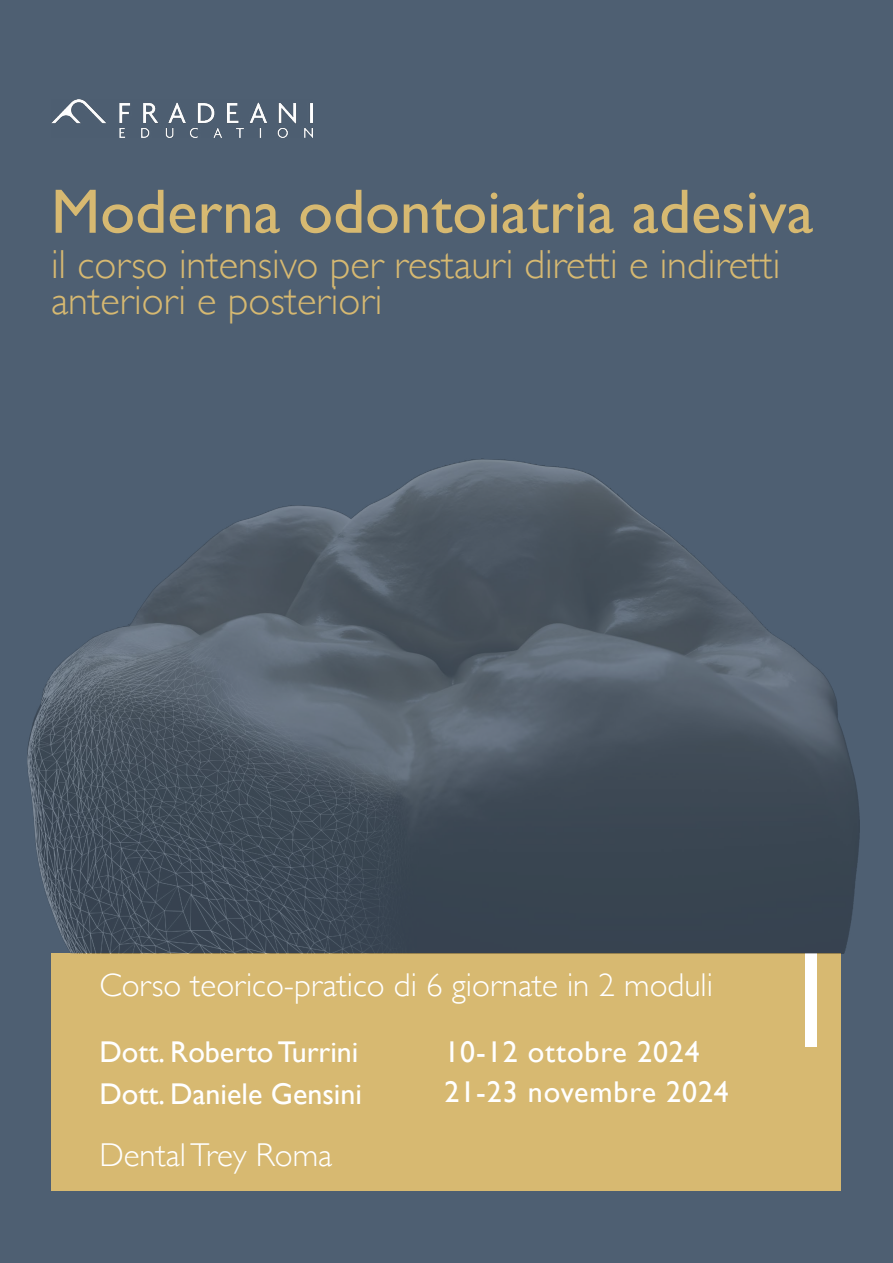
<style>
.page{position:relative;width:893px;height:1263px;background:#4e5f72}
.page>*{position:absolute;margin:0;border:0;box-sizing:border-box;transform-origin:0 0}
.t1{font:63px "Gill Sans";color:#d7b971}
.t2{font:300 40.5px/36px "Gill Sans";color:#d7b971}
.t3{font:300 33px "Gill Sans";color:#fff}
.t4{font:30px/42px "Gill Sans";color:#fff}
.t5{font:30px/40.5px "Gill Sans";letter-spacing:.03em;color:#fff}
</style>
<div class="page">
<div style="left:51px;top:953px;width:790px;height:238px;background:#d7b971"></div>
<div style="left:806px;top:953px;width:11px;height:93px;background:#fff"></div>
<img style="left:51px;top:99px;width:262px;height:38px">
<img style="left:27px;top:458px;width:832px;height:495px">
<h1 class="t1" style="left:51px;top:174px;width:764px">Moderna odontoiatria adesiva</h1>
<p class="t2" style="left:51px;top:245px;width:731px">il corso intensivo per restauri diretti e indiretti anteriori e posteriori</p>
<p class="t3" style="left:99px;top:959px;width:615px">Corso teorico-pratico di 6 giornate in 2 moduli</p>
<p class="t4" style="left:99px;top:1030px;width:264px">Dott. Roberto Turrini<br>Dott. Daniele Gensini</p>
<p class="t3" style="left:99px;top:1129px;width:234px">Dental Trey Roma</p>
<p class="t5" style="left:444px;top:1031px;width:286px">10-12 ottobre 2024<br>21-23 novembre 2024</p>
</div>
